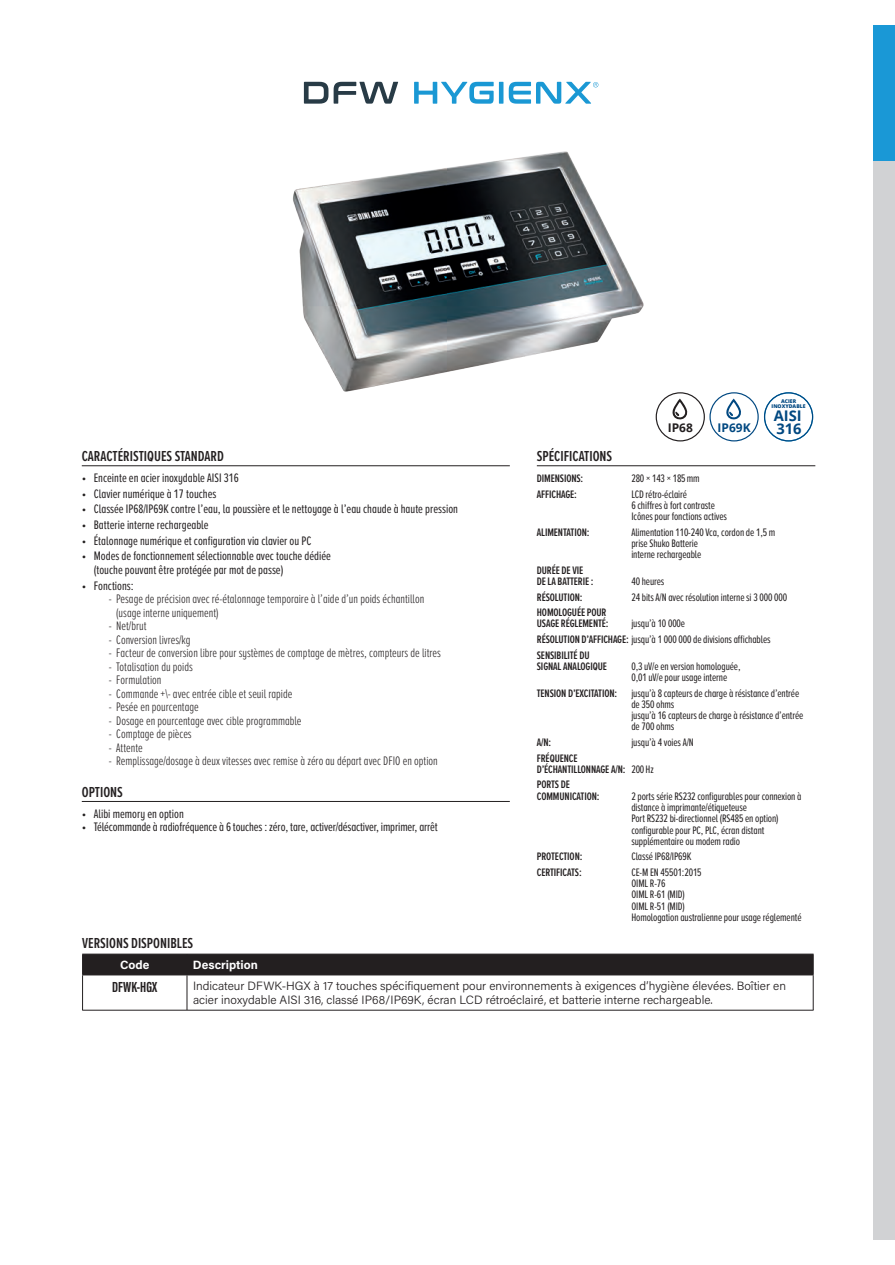
<style>
.page{position:relative;width:895px;height:1265px;background:#fff}
.page>*{position:absolute;margin:0;border:0;box-sizing:border-box;transform-origin:0 0}
.t1{font:600 15px "Proxima Nova A Ex Cn";color:#231f20}
.t2{font:700 15px "Acumin Pro Extra Cond";letter-spacing:.005em;color:#231f20}
.t3{font:700 14.7px/12.8px "Open Sans";color:#004881}
.t4{font:300 12.75px/13.5px "Proxima Nova A Ex Cn";color:#231f20}
.t5{font:12.75px/13.5px "Proxima Nova A Ex Cn";color:#231f20}
.t6{font:300 12px/14.4px "Acumin Pro";color:#231f20}
.t7{font:700 12px "Acumin Pro";color:#fff}
.t8{font:700 12px "Open Sans";color:#004881}
.t9{font:700 12px "Open Sans";color:#231f20}
.t10{font:11.25px/11.2px "Proxima Nova A Ex Cn";letter-spacing:-.01em;color:#231f20}
.t11{font:600 11.25px/11.2px "Proxima Nova A Ex Cn";letter-spacing:-.01em;color:#231f20}
.t12{font:800 5.1px/5.2px "Open Sans";color:#004881;text-align:center}
.s1{font-weight:600}
.s2{font-weight:400}
</style>
<div class="page">
<img style="left:293px;top:151px;width:351px;height:241px">
<div style="left:655px;top:392px;width:49px;height:49px;border:1px solid #231f20;border-radius:50%"></div>
<svg style="left:672px;top:398px;width:16px;height:22px"></svg>
<div style="left:709px;top:392px;width:49px;height:49px;border:1px solid #004881;border-radius:50%"></div>
<svg style="left:726px;top:398px;width:15px;height:22px"></svg>
<svg style="left:304px;top:82px;width:94px;height:21px"></svg>
<svg style="left:414px;top:82px;width:79px;height:21px"></svg>
<hr style="left:499px;top:82px;width:4px;height:21px;background:#1a98d4">
<svg style="left:508px;top:82px;width:90px;height:21px"></svg>
<hr style="left:82px;top:953px;width:105px;height:1px;background:#231f20">
<hr style="left:187px;top:953px;width:626px;height:1px;background:#231f20">
<div style="left:82px;top:954px;width:731px;height:20px;background:#231f20"></div>
<hr style="left:82px;top:974px;width:105px;height:1px;background:#231f20">
<hr style="left:82px;top:975px;width:1px;height:34px;background:#231f20">
<hr style="left:187px;top:974px;width:626px;height:1px;background:#231f20">
<hr style="left:812px;top:975px;width:1px;height:34px;background:#231f20">
<hr style="left:187px;top:975px;width:1px;height:34px;background:#231f20">
<hr style="left:82px;top:1009px;width:105px;height:1px;background:#231f20">
<hr style="left:187px;top:1009px;width:626px;height:1px;background:#231f20">
<hr style="left:82px;top:465px;width:427px;height:1px;background:#231f20">
<hr style="left:82px;top:801px;width:427px;height:1px;background:#231f20">
<hr style="left:536px;top:465px;width:279px;height:1px;background:#231f20">
<div style="left:763px;top:392px;width:50px;height:49px;border:1px solid #004881;border-radius:50%"></div>
<div style="left:873px;top:160px;width:21px;height:1079px;background:#d1d2d4"></div>
<div style="left:873px;top:25px;width:21px;height:136px;background:#1a98d6"></div>
<h1 class="t1" style="left:82px;top:445px;width:144px">CARACTÉRISTIQUES STANDARD</h1>
<p class="t5" style="left:82px;top:470px;width:158px">• Enceinte en acier inoxydable AISI 316</p>
<p class="t5" style="left:82px;top:486px;width:136px">• Clavier numérique à 17 touches</p>
<p class="t5" style="left:82px;top:502px;width:377px">• Classée IP68/IP69K contre l’eau, la poussière et le nettoyage à l’eau chaude à haute pression</p>
<p class="t5" style="left:82px;top:517px;width:128px">• Batterie interne rechargeable</p>
<p class="t5" style="left:82px;top:533px;width:231px">• Étalonnage numérique et configuration via clavier ou PC</p>
<p class="t5" style="left:94px;top:549px;width:238px;text-indent:-12px">• Modes de fonctionnement sélectionnable avec touche dédiée (touche pouvant être protégée par mot de passe)</p>
<p class="t5" style="left:82px;top:578px;width:53px">• Fonctions:</p>
<p class="t4" style="left:116px;top:591px;width:309px;text-indent:-7px">- Pesage de précision avec ré-étalonnage temporaire à l’aide d’un poids échantillon (usage interne uniquement)</p>
<p class="t4" style="left:109px;top:618px;width:39px">- Net/brut</p>
<p class="t4" style="left:109px;top:632px;width:83px">- Conversion livres/kg</p>
<p class="t4" style="left:109px;top:645px;width:333px">- Facteur de conversion libre pour systèmes de comptage de mètres, compteurs de litres</p>
<p class="t4" style="left:109px;top:659px;width:86px">- Totalisation du poids</p>
<p class="t4" style="left:109px;top:672px;width:54px">- Formulation</p>
<p class="t4" style="left:109px;top:686px;width:185px">- Commande +\- avec entrée cible et seuil rapide</p>
<p class="t4" style="left:109px;top:699px;width:91px">- Pesée en pourcentage</p>
<p class="t4" style="left:109px;top:713px;width:194px">- Dosage en pourcentage avec cible programmable</p>
<p class="t4" style="left:109px;top:726px;width:84px">- Comptage de pièces</p>
<p class="t4" style="left:109px;top:740px;width:36px">- Attente</p>
<p class="t4" style="left:109px;top:753px;width:330px">- Remplissage/dosage à deux vitesses avec remise à zéro au départ avec DFIO en option</p>
<h1 class="t1" style="left:82px;top:780px;width:43px">OPTIONS</h1>
<p class="t5" style="left:82px;top:806px;width:103px">• Alibi memory en option</p>
<p class="t5" style="left:82px;top:819px;width:357px">• Télécommande à radiofréquence à 6 touches : zéro, tare, activer/désactiver, imprimer, arrêt</p>
<p class="t9" style="left:667px;top:419px;width:27px">IP68</p>
<p class="t8" style="left:717px;top:419px;width:35px">IP69K</p>
<p class="t12" style="left:771px;top:398px;width:36px">ACIER<br>INOXYDABLE</p>
<h2 class="t3" style="left:773px;top:409px;width:29px">AISI<br>316</h2>
<h1 class="t1" style="left:536px;top:445px;width:77px">SPÉCIFICATIONS</h1>
<p class="t11" style="left:536px;top:472px;width:48px">DIMENSIONS:</p>
<p class="t10" style="left:631px;top:472px;width:70px">280 × 143 × 185 mm</p>
<p class="t11" style="left:536px;top:488px;width:42px">AFFICHAGE:</p>
<p class="t10" style="left:631px;top:488px;width:97px">LCD rétro-éclairé<br>6 chiffres à fort contraste<br>Icônes pour fonctions actives</p>
<p class="t11" style="left:536px;top:526px;width:54px">ALIMENTATION:</p>
<p class="t10" style="left:631px;top:526px;width:145px">Alimentation 110-240 Vca, cordon de 1,5 m prise Shuko Batterie<br>interne rechargeable</p>
<p class="t11" style="left:536px;top:564px;width:58px">DURÉE DE VIE<br>DE LA BATTERIE :</p>
<p class="t10" style="left:631px;top:575px;width:35px">40 heures</p>
<p class="t11" style="left:536px;top:591px;width:47px">RÉSOLUTION:</p>
<p class="t10" style="left:631px;top:591px;width:157px">24 bits A/N avec résolution interne si 3 000 000</p>
<p class="t11" style="left:536px;top:606px;width:73px">HOMOLOGUÉE POUR<br>USAGE RÉGLEMENTÉ:</p>
<p class="t10" style="left:536px;top:615px;width:235px;line-height:15.6px;text-indent:94px">jusqu’à 10 000e<br><span class="s1">RÉSOLUTION D’AFFICHAGE:</span> jusqu’à 1 000 000 de divisions affichables<br><span class="s1">SENSIBILITÉ DU</span></p>
<p class="t11" style="left:536px;top:660px;width:72px">SIGNAL ANALOGIQUE</p>
<p class="t10" style="left:631px;top:660px;width:111px">0,3 uV/e en version homologuée,<br>0,01 uV/e pour usage interne</p>
<p class="t11" style="left:536px;top:687px;width:82px">TENSION D’EXCITATION:</p>
<p class="t10" style="left:631px;top:687px;width:173px">jusqu’à 8 capteurs de charge à résistance d’entrée de 350 ohms<br>jusqu’à 16 capteurs de charge à résistance d’entrée de 700 ohms</p>
<p class="t11" style="left:536px;top:736px;width:16px">A/N:</p>
<p class="t10" style="left:631px;top:736px;width:64px">jusqu’à 4 voies A/N</p>
<p class="t11" style="left:536px;top:752px;width:118px">FRÉQUENCE<br>D’ÉCHANTILLONNAGE A/N: <span class="s2">200 Hz</span></p>
<p class="t11" style="left:536px;top:778px;width:64px">PORTS DE<br>COMMUNICATION:</p>
<p class="t10" style="left:631px;top:790px;width:172px">2 ports série RS232 configurables pour connexion à distance à imprimante/étiqueteuse<br>Port RS232 bi-directionnel (RS485 en option) configurable pour PC, PLC, écran distant supplémentaire ou modem radio</p>
<p class="t11" style="left:536px;top:850px;width:47px">PROTECTION:</p>
<p class="t10" style="left:631px;top:850px;width:62px">Classé IP68/IP69K</p>
<p class="t11" style="left:536px;top:866px;width:46px">CERTIFICATS:</p>
<p class="t10" style="left:631px;top:866px;width:172px">CE-M EN 45501:2015<br>OIML R-76<br>OIML R-61 (MID)<br>OIML R-51 (MID)<br>Homologation australienne pour usage réglementé</p>
<h1 class="t1" style="left:82px;top:931px;width:113px">VERSIONS DISPONIBLES</h1>
<p class="t7" style="left:120px;top:956px;width:31px">Code</p>
<p class="t7" style="left:193px;top:956px;width:66px">Description</p>
<h1 class="t2" style="left:112px;top:977px;width:47px">DFWK-HGX</h1>
<p class="t6" style="left:193px;top:977px;width:594px">Indicateur DFWK-HGX à 17 touches spécifiquement pour environnements à exigences d’hygiène élevées. Boîtier en acier inoxydable AISI 316, classé IP68/IP69K, écran LCD rétroéclairé, et batterie interne rechargeable.</p>
</div>
